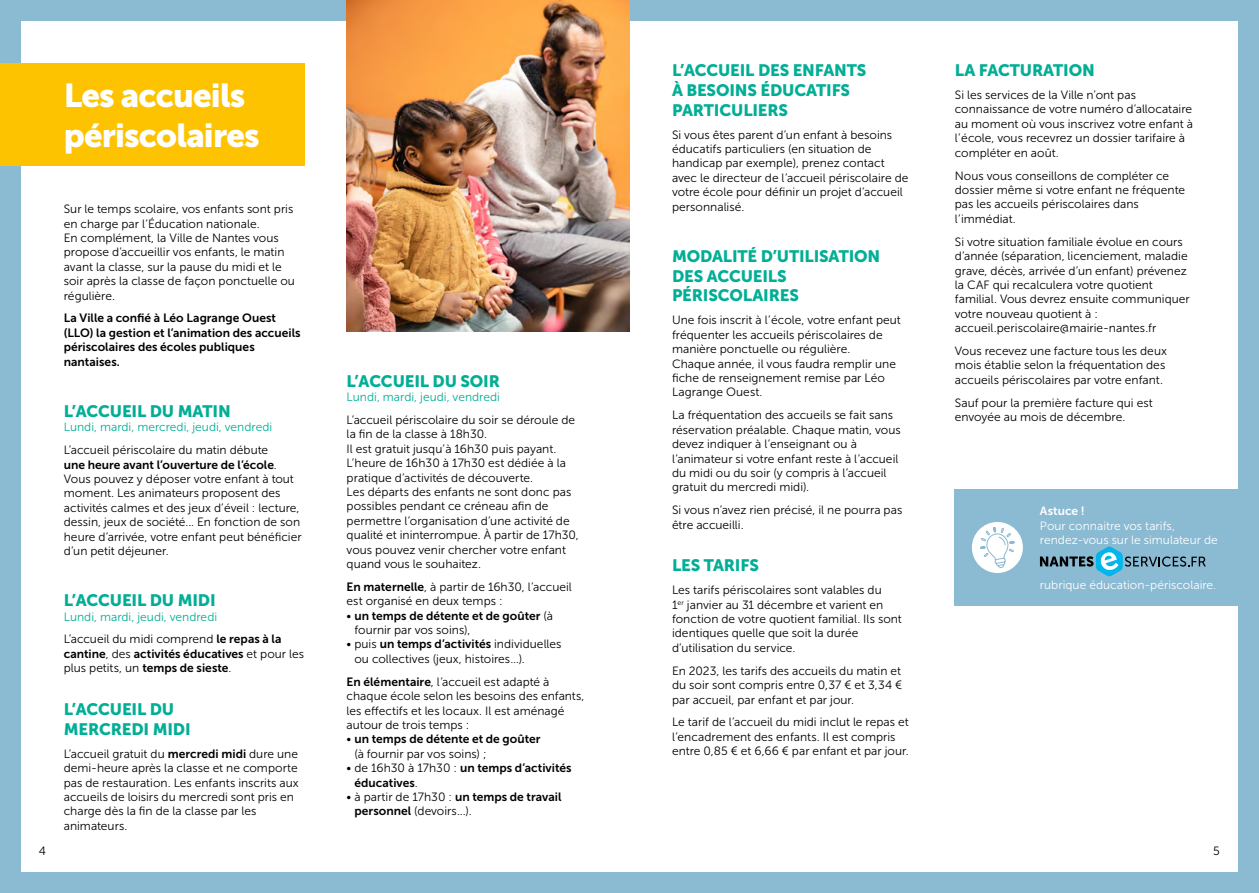
<style>
.page{position:relative;width:1259px;height:893px;background:#8bbad3}
.page>*{position:absolute;margin:0;border:0;box-sizing:border-box;transform-origin:0 0}
.t1{font:33px/39.6px "Museo Sans 900";letter-spacing:-.025em;color:#fff}
.t2{font:16.5px/19.8px "Museo Sans 900";letter-spacing:-.01em;color:#02ae95}
.t3{font:12px/14.4px "Museo Sans 300";color:#000}
.t4{font:12px/14.4px "Museo Sans 700";color:#000}
.t5{font:12px/23px "Museo Sans 300";color:#02ae95}
.t6{font:12px/14.4px "Museo Sans 300";color:#fff}
.t7{font:12px "Museo Sans 700";letter-spacing:.005em;color:#fff}
.s1{font-family:"Museo Sans 300"}
.s2{color:#000}
.s3{font-family:"Museo Sans 700";color:#000}
.s4{font-family:"Museo Sans 700"}
</style>
<div class="page">
<div style="left:21px;top:21px;width:608px;height:851px;background:#fff"></div>
<div style="left:629px;top:21px;width:608px;height:851px;background:#fff"></div>
<img style="left:347px;top:0;width:282px;height:332px">
<div style="left:955px;top:489px;width:304px;height:117px;background:#8bbad3"></div>
<svg style="left:1040px;top:547px;width:165px;height:29px"></svg>
<div style="left:972px;top:522px;width:51px;height:51px;background:#fff;border-radius:50%"></div>
<svg style="left:980px;top:527px;width:34px;height:41px"></svg>
<div style="left:0;top:64px;width:304px;height:102px;background:#fdc300"></div>
<h1 class="t1" style="left:64px;top:76px;width:197px">Les accueils périscolaires</h1>
<p class="t3" style="left:64px;top:202px;width:233px">Sur le temps scolaire, vos enfants sont pris en charge par l’Éducation nationale.<br>En complément, la Ville de Nantes vous propose d’accueillir vos enfants, le matin avant la classe, sur la pause du midi et le soir après la classe de façon ponctuelle ou régulière.</p>
<p class="t4" style="left:64px;top:311px;width:238px">La Ville a confié à Léo Lagrange Ouest (LLO) la gestion et l’animation des accueils périscolaires des écoles publiques nantaises.</p>
<h2 class="t2" style="left:64px;top:401px;width:168px">L’ACCUEIL DU MATIN</h2>
<p class="t5" style="left:64px;top:416px;width:210px">Lundi, mardi, mercredi, jeudi, vendredi</p>
<p class="t3" style="left:64px;top:443px;width:206px">L’accueil périscolaire du matin débute</p>
<p class="t4" style="left:64px;top:457px;width:215px">une heure avant l’ouverture de l’école<span class="s1">.</span></p>
<p class="t3" style="left:64px;top:472px;width:239px">Vous pouvez y déposer votre enfant à tout moment. Les animateurs proposent des activités calmes et des jeux d’éveil : lecture, dessin, jeux de société... En fonction de son heure d’arrivée, votre enfant peut bénéficier d’un petit déjeuner.</p>
<h2 class="t2" style="left:64px;top:590px;width:153px">L’ACCUEIL DU MIDI</h2>
<p class="t5" style="left:64px;top:605px;width:219px">Lundi, mardi, jeudi, vendredi<br><span class="s2">L’accueil du midi comprend</span> <span class="s3">le repas à la</span></p>
<p class="t4" style="left:64px;top:646px;width:242px">cantine<span class="s1">, des</span> activités éducatives <span class="s1">et pour les</span></p>
<p class="t3" style="left:64px;top:661px;width:169px">plus petits, un <span class="s4">temps de sieste</span>.</p>
<h2 class="t2" style="left:64px;top:699px;width:128px">L’ACCUEIL DU<br>MERCREDI MIDI</h2>
<p class="t3" style="left:64px;top:746px;width:236px">L’accueil gratuit du <span class="s4">mercredi midi</span> dure une demi-heure après la classe et ne comporte pas de restauration. Les enfants inscrits aux accueils de loisirs du mercredi sont pris en charge dès la fin de la classe par les animateurs.</p>
<h2 class="t2" style="left:347px;top:371px;width:155px">L’ACCUEIL DU SOIR</h2>
<p class="t5" style="left:347px;top:385px;width:155px">Lundi, mardi, jeudi, vendredi</p>
<p class="t3" style="left:347px;top:413px;width:234px">L’accueil périscolaire du soir se déroule de la fin de la classe à 18h30.<br>Il est gratuit jusqu’à 16h30 puis payant.<br>L’heure de 16h30 à 17h30 est dédiée à la pratique d’activités de découverte.<br>Les départs des enfants ne sont donc pas possibles pendant ce créneau afin de permettre l’organisation d’une activité de qualité et ininterrompue. À partir de 17h30, vous pouvez venir chercher votre enfant quand vous le souhaitez.</p>
<p class="t3" style="left:347px;top:580px;width:227px"><span class="s4">En maternelle</span>, à partir de 16h30, l’accueil est organisé en deux temps :</p>
<p class="t4" style="left:347px;top:608px;width:208px"><span class="s1">•</span> un temps de détente et de goûter <span class="s1">(à</span></p>
<p class="t3" style="left:354px;top:623px;width:117px">fournir par vos soins),</p>
<p class="t3" style="left:354px;top:637px;width:208px;text-indent:-8px">• puis <span class="s4">un temps d’activités</span> individuelles ou collectives (jeux, histoires…).</p>
<p class="t3" style="left:347px;top:674px;width:239px"><span class="s4">En élémentaire</span>, l’accueil est adapté à chaque école selon les besoins des enfants, les effectifs et les locaux. Il est aménagé autour de trois temps :</p>
<p class="t4" style="left:347px;top:732px;width:195px"><span class="s1">•</span> un temps de détente et de goûter</p>
<p class="t3" style="left:354px;top:746px;width:134px">(à fournir par vos soins) ;</p>
<p class="t4" style="left:354px;top:761px;width:219px;text-indent:-8px"><span class="s1">• de 16h30 à 17h30 :</span> un temps d’activités éducatives<span class="s1">.</span></p>
<p class="t3" style="left:354px;top:790px;width:208px;text-indent:-8px">• à partir de 17h30 : <span class="s4">un temps de travail personnel</span> (devoirs...).</p>
<h2 class="t2" style="left:672px;top:60px;width:196px">L’ACCUEIL DES ENFANTS<br>À BESOINS ÉDUCATIFS<br>PARTICULIERS</h2>
<p class="t3" style="left:672px;top:127px;width:238px">Si vous êtes parent d’un enfant à besoins éducatifs particuliers (en situation de handicap par exemple), prenez contact avec le directeur de l’accueil périscolaire de votre école pour définir un projet d’accueil personnalisé.</p>
<h2 class="t2" style="left:672px;top:246px;width:210px">MODALITÉ D’UTILISATION<br>DES ACCUEILS<br>PÉRISCOLAIRES</h2>
<p class="t3" style="left:672px;top:313px;width:230px">Une fois inscrit à l’école, votre enfant peut fréquenter les accueils périscolaires de manière ponctuelle ou régulière.<br>Chaque année, il vous faudra remplir une fiche de renseignement remise par Léo Lagrange Ouest.</p>
<p class="t3" style="left:672px;top:408px;width:230px">La fréquentation des accueils se fait sans réservation préalable. Chaque matin, vous devez indiquer à l’enseignant ou à l’animateur si votre enfant reste à l’accueil du midi ou du soir (y compris à l’accueil gratuit du mercredi midi).</p>
<p class="t3" style="left:672px;top:503px;width:232px">Si vous n’avez rien précisé, il ne pourra pas être accueilli.</p>
<h2 class="t2" style="left:672px;top:556px;width:88px">LES TARIFS</h2>
<p class="t3" style="left:672px;top:583px;width:231px">Les tarifs périscolaires sont valables du<br>1<sup>er</sup> janvier au 31 décembre et varient en fonction de votre quotient familial. Ils sont identiques quelle que soit la durée d’utilisation du service.</p>
<p class="t3" style="left:672px;top:663px;width:232px;text-align:justify">En 2023, les tarifs des accueils du matin et du soir sont compris entre 0,37 € et 3,34 € par accueil, par enfant et par jour.</p>
<p class="t3" style="left:672px;top:715px;width:238px">Le tarif de l’accueil du midi inclut le repas et l’encadrement des enfants. Il est compris entre 0,85 € et 6,66 € par enfant et par jour.</p>
<h2 class="t2" style="left:955px;top:60px;width:141px">LA FACTURATION</h2>
<p class="t3" style="left:955px;top:88px;width:240px">Si les services de la Ville n’ont pas connaissance de votre numéro d’allocataire au moment où vous inscrivez votre enfant à l’école, vous recevrez un dossier tarifaire à compléter en août.</p>
<p class="t3" style="left:955px;top:168px;width:232px">Nous vous conseillons de compléter ce dossier même si votre enfant ne fréquente pas les accueils périscolaires dans l’immédiat.</p>
<p class="t3" style="left:955px;top:234px;width:236px">Si votre situation familiale évolue en cours d’année (séparation, licenciement, maladie grave, décès, arrivée d’un enfant) prévenez la CAF qui recalculera votre quotient familial. Vous devrez ensuite communiquer votre nouveau quotient à : accueil.periscolaire@mairie-nantes.fr</p>
<p class="t3" style="left:955px;top:344px;width:214px">Vous recevez une facture tous les deux mois établie selon la fréquentation des accueils périscolaires par votre enfant.</p>
<p class="t3" style="left:955px;top:395px;width:199px">Sauf pour la première facture qui est envoyée au mois de décembre.</p>
<p class="t7" style="left:1040px;top:505px;width:46px">Astuce !</p>
<p class="t6" style="left:1040px;top:519px;width:179px">Pour connaitre vos tarifs, rendez-vous sur le simulateur de</p>
<p class="t6" style="left:1040px;top:577px;width:178px">rubrique éducation-périscolaire.</p>
<p class="t3" style="left:39px;top:844px;width:9px">4</p>
<p class="t3" style="left:1213px;top:844px;width:8px">5</p>
</div>
